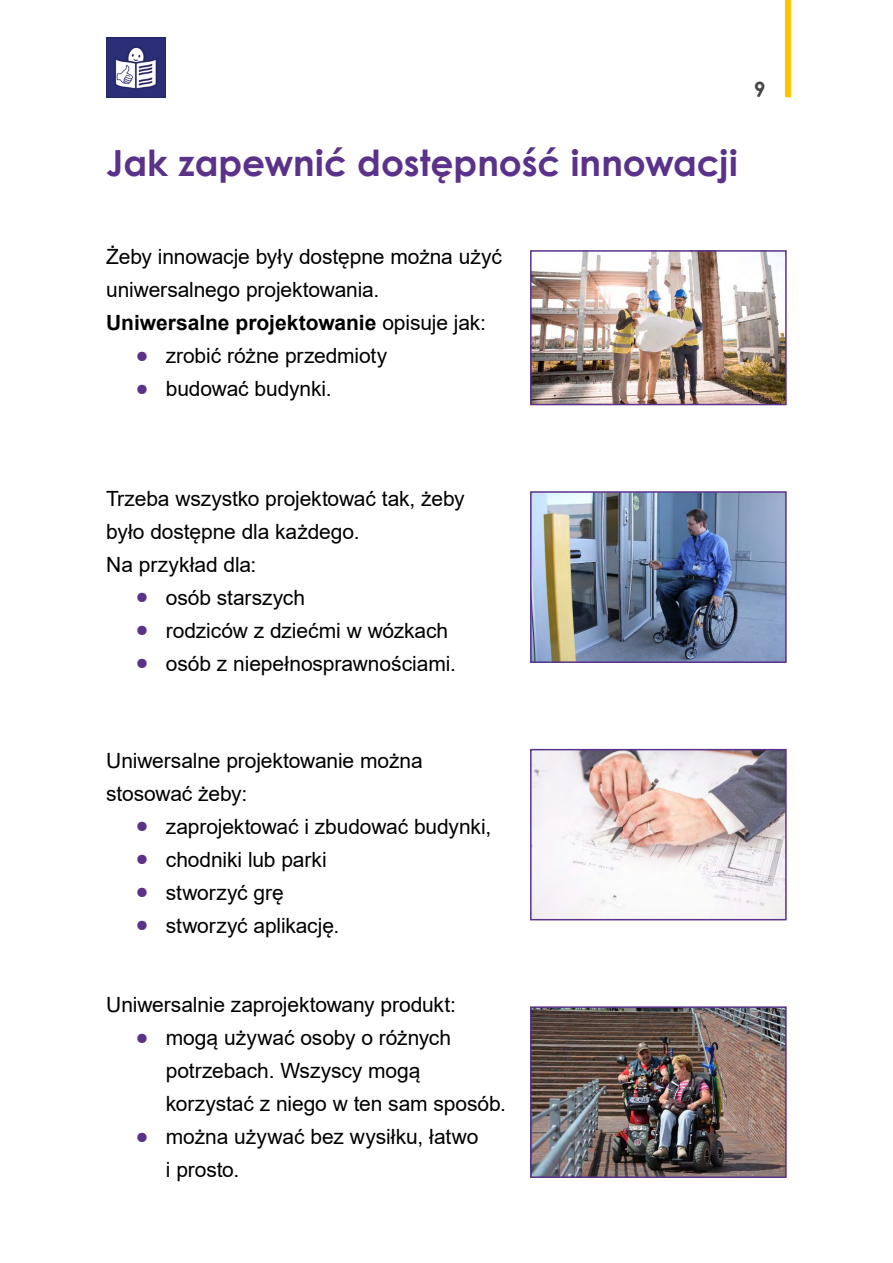
<style>
.page{position:relative;width:893px;height:1263px;background:#fff}
.page>*{position:absolute;margin:0;border:0;box-sizing:border-box;transform-origin:0 0}
.H2_rozdział{font:700 36px "Century Gothic";color:#5a328a}
.Tekst_bez_wcięcia{font:21px/33px "Arial";letter-spacing:-.005em;color:#000}
.Tekst_bez_wcięcia-2{font:700 21px "Arial";color:#000}
.t1{font:700 21px "Century Gothic";color:#474746}
.s1{font-weight:400}
.s2{font-family:"Myriad Pro";font-weight:900;font-size:33px;color:#5a328a}
</style>
<div class="page">
<div style="left:785px;top:0;width:6px;height:97px;background:#fdc400"></div>
<img style="left:106px;top:38px;width:60px;height:59px">
<img style="left:533px;top:253px;width:251px;height:149px">
<div style="left:530px;top:250px;width:257px;height:155px;border:2px solid #5a328a"></div>
<img style="left:533px;top:494px;width:251px;height:166px">
<div style="left:530px;top:491px;width:257px;height:172px;border:2px solid #5a328a"></div>
<img style="left:533px;top:752px;width:251px;height:165px">
<div style="left:530px;top:749px;width:257px;height:171px;border:2px solid #5a328a"></div>
<img style="left:533px;top:1009px;width:251px;height:166px">
<div style="left:530px;top:1006px;width:257px;height:172px;border:2px solid #5a328a"></div>
<p class="t1" style="left:754px;top:74px;width:13px">9</p>
<h2 class="H2_rozdział" style="left:106px;top:135px;width:633px">Jak zapewnić dostępność innowacji</h2>
<p class="Tekst_bez_wcięcia" style="left:106px;top:240px;width:397px">Żeby innowacje były dostępne można użyć uniwersalnego projektowania.</p>
<p class="Tekst_bez_wcięcia-2" style="left:106px;top:308px;width:381px">Uniwersalne projektowanie <span class="s1">opisuje jak:</span></p>
<p class="Tekst_bez_wcięcia" style="left:136px;top:339px;width:253px"><span class="s2">•</span> zrobić różne przedmioty</p>
<p class="Tekst_bez_wcięcia" style="left:136px;top:372px;width:197px"><span class="s2">•</span> budować budynki.</p>
<p class="Tekst_bez_wcięcia" style="left:106px;top:482px;width:360px">Trzeba wszystko projektować tak, żeby było dostępne dla każdego.</p>
<p class="Tekst_bez_wcięcia" style="left:106px;top:548px;width:152px">Na przykład dla:</p>
<p class="Tekst_bez_wcięcia" style="left:136px;top:581px;width:171px"><span class="s2">•</span> osób starszych</p>
<p class="Tekst_bez_wcięcia" style="left:136px;top:614px;width:314px"><span class="s2">•</span> rodziców z dziećmi w wózkach</p>
<p class="Tekst_bez_wcięcia" style="left:136px;top:647px;width:321px"><span class="s2">•</span> osób z niepełnosprawnościami.</p>
<p class="Tekst_bez_wcięcia" style="left:106px;top:743px;width:318px">Uniwersalne projektowanie można stosować żeby:</p>
<p class="Tekst_bez_wcięcia" style="left:136px;top:809px;width:357px"><span class="s2">•</span> zaprojektować i zbudować budynki,</p>
<p class="Tekst_bez_wcięcia" style="left:136px;top:842px;width:192px"><span class="s2">•</span> chodniki lub parki</p>
<p class="Tekst_bez_wcięcia" style="left:136px;top:875px;width:149px"><span class="s2">•</span> stworzyć grę</p>
<p class="Tekst_bez_wcięcia" style="left:136px;top:908px;width:205px"><span class="s2">•</span> stworzyć aplikację.</p>
<p class="Tekst_bez_wcięcia" style="left:106px;top:988px;width:351px">Uniwersalnie zaprojektowany produkt:</p>
<p class="Tekst_bez_wcięcia" style="left:166px;top:1021px;width:342px;text-indent:-30px"><span class="s2">•</span> mogą używać osoby o różnych potrzebach. Wszyscy mogą korzystać z niego w ten sam sposób.</p>
<p class="Tekst_bez_wcięcia" style="left:166px;top:1120px;width:314px;text-indent:-30px"><span class="s2">•</span> można używać bez wysiłku, łatwo i prosto.</p>
</div>
